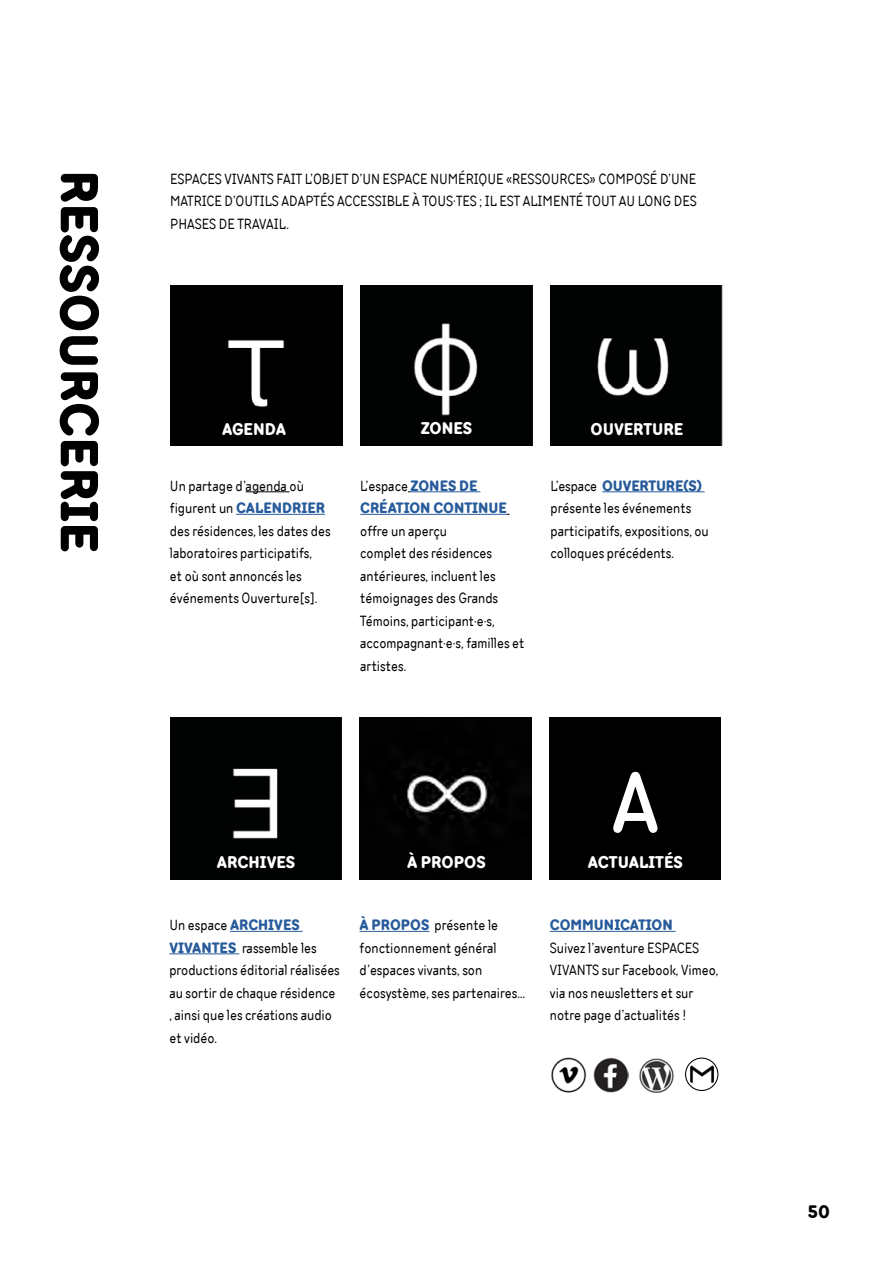
<style>
.page{position:relative;width:893px;height:1263px;background:#fff}
.page>*{position:absolute;margin:0;border:0;box-sizing:border-box;transform-origin:0 0}
.t1{font:500 88.5px "TT Milks";color:#fff}
.t2{font:700 54px "TT Milks";color:#000}
.t3{font:700 18px "TT Milks";color:#000}
.t4{font:700 16.95px "TT Milks";color:#fff}
.t5{font:15px/22.5px "TT Milks";color:#000}
.t6{font:700 15px/22.5px "TT Milks";color:#275b9b}
.s1{font-weight:700;color:#275b9b}
.s2{font-weight:400;color:#000}
</style>
<div class="page">
<div style="left:170px;top:285px;width:172px;height:160px;background:#000"></div>
<img style="left:360px;top:285px;width:172px;height:161px">
<img style="left:550px;top:285px;width:173px;height:161px">
<div style="left:170px;top:717px;width:172px;height:163px;background:#010302"></div>
<img style="left:359px;top:717px;width:173px;height:163px">
<hr style="left:246px;top:491px;width:44px;height:1px;background:#000">
<hr style="left:236px;top:514px;width:89px;height:1px;background:#275b9b">
<hr style="left:411px;top:491px;width:69px;height:1px;background:#275b9b">
<hr style="left:360px;top:514px;width:147px;height:1px;background:#275b9b">
<hr style="left:602px;top:491px;width:103px;height:1px;background:#275b9b">
<hr style="left:230px;top:931px;width:73px;height:1px;background:#275b9b">
<hr style="left:169px;top:953px;width:70px;height:1px;background:#275b9b">
<hr style="left:360px;top:931px;width:69px;height:1px;background:#275b9b">
<hr style="left:550px;top:931px;width:126px;height:1px;background:#275b9b">
<img style="left:594px;top:1058px;width:35px;height:35px">
<img style="left:551px;top:1057px;width:36px;height:36px">
<img style="left:639px;top:1058px;width:35px;height:35px">
<img style="left:685px;top:1059px;width:34px;height:32px">
<div style="left:549px;top:717px;width:172px;height:163px;background:#000"></div>
<div style="left:685px;top:1057px;width:33px;height:34px;border:1px solid #000;border-radius:50%"></div>
<h2 class="t2" style="left:113px;top:170px;width:384px;rotate:90deg">RESSOURCERIE</h2>
<p class="t5" style="left:170px;top:167px;width:528px;text-align:justify">ESPACES VIVANTS FAIT L’OBJET D’UN ESPACE NUMÉRIQUE «RESSOURCES» COMPOSÉ D’UNE MATRICE D’OUTILS ADAPTÉS ACCESSIBLE À TOUS·TES ; IL EST ALIMENTÉ TOUT AU LONG DES PHASES DE TRAVAIL.</p>
<p class="t4" style="left:222px;top:418px;width:66px">AGENDA</p>
<p class="t4" style="left:421px;top:418px;width:53px">ZONES</p>
<p class="t4" style="left:590px;top:419px;width:94px">OUVERTURE</p>
<p class="t5" style="left:170px;top:474px;width:162px">Un partage d’agenda où figurent un <span class="s1">CALENDRIER </span>des résidences, les dates des laboratoires participatifs,<br>et où sont annoncés les événements Ouverture[s].</p>
<p class="t6" style="left:360px;top:474px;width:148px"><span class="s2">L’espace</span> ZONES DE<br>CRÉATION CONTINUE</p>
<p class="t5" style="left:360px;top:519px;width:166px">offre un aperçu<br>complet des résidences antérieures, incluent les témoignages des Grands<br>Témoins, participant·e·s, accompagnant·e·s, familles et artistes.</p>
<p class="t5" style="left:550px;top:474px;width:160px">L’espace <span class="s1">OUVERTURE(S) </span>présente les événements participatifs, expositions, ou colloques précédents.</p>
<p class="t4" style="left:217px;top:851px;width:80px">ARCHIVES</p>
<p class="t4" style="left:407px;top:851px;width:80px">À PROPOS</p>
<h1 class="t1" style="left:611px;top:748px;width:49px">A</h1>
<p class="t4" style="left:588px;top:851px;width:96px">ACTUALITÉS</p>
<p class="t5" style="left:169px;top:914px;width:172px">Un espace <span class="s1">ARCHIVES<br>VIVANTES</span> rassemble les productions éditorial réalisées au sortir de chaque résidence , ainsi que les créations audio et vidéo.</p>
<p class="t5" style="left:360px;top:914px;width:167px"><span class="s1">À PROPOS</span> présente le fonctionnement général d’espaces vivants, son écosystème, ses partenaires…</p>
<p class="t6" style="left:550px;top:914px;width:124px">COMMUNICATION</p>
<p class="t5" style="left:550px;top:936px;width:170px">Suivez l’aventure ESPACES<br>VIVANTS sur Facebook, Vimeo, via nos newsletters et sur notre page d’actualités !</p>
<p class="t3" style="left:808px;top:1200px;width:23px">50</p>
</div>
